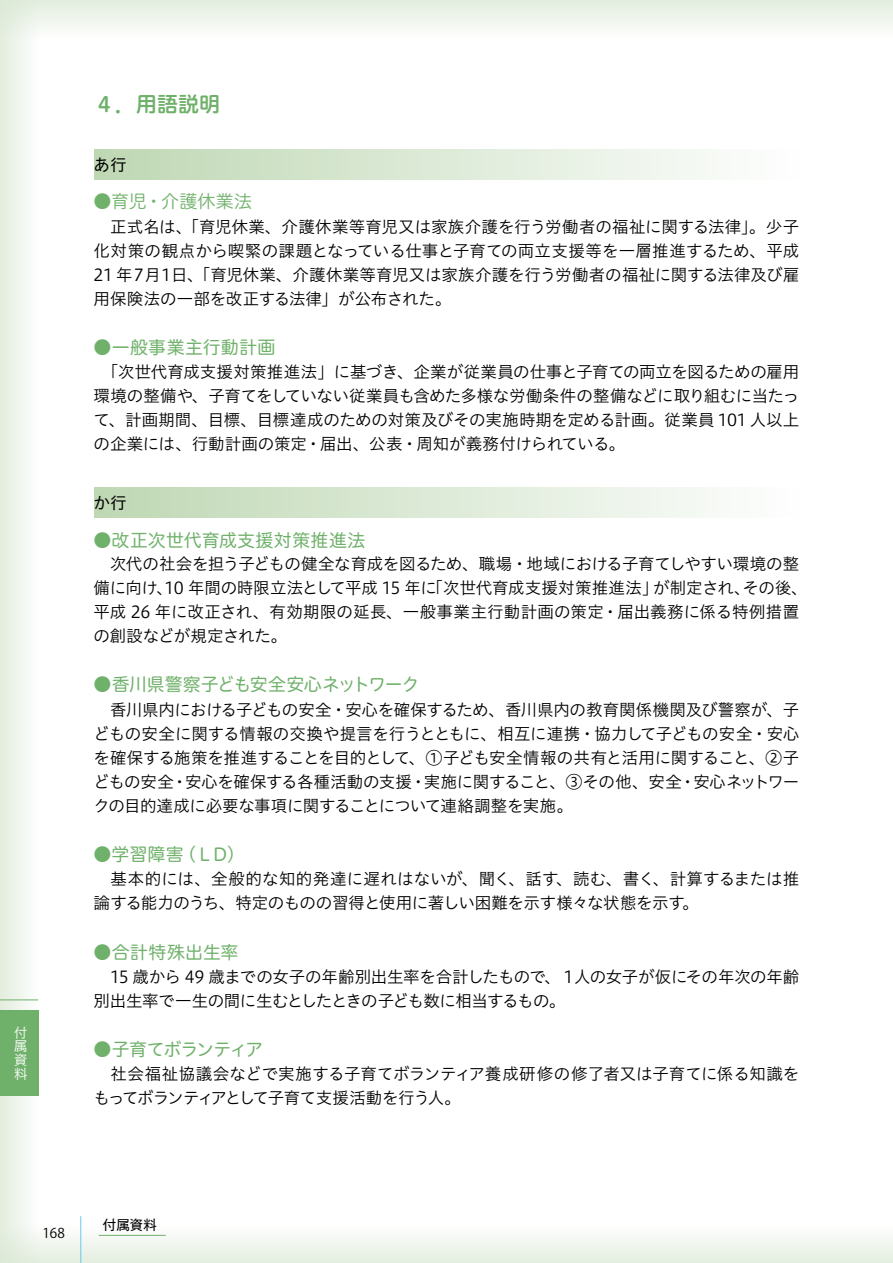
<style>
.page{position:relative;width:893px;height:1263px;background:#fff}
.page>*{position:absolute;margin:0;border:0;box-sizing:border-box;transform-origin:0 0}
.t1{font:21px "Hiragino UD Sans R Std W6";color:#6fb16a}
.t2{font:18px "Hiragino UD Sans R Std W4";letter-spacing:-.005em;color:#6fb16a}
.t3{font:18px "Hiragino UD Sans R Std W4";letter-spacing:-.03em;color:#6fb16a}
.t4{font:18px "Hiragino UD Sans R Std W4";letter-spacing:-.065em;color:#6fb16a}
.t5{font:18px "Hiragino UD Sans R Std W3";letter-spacing:.015em;color:#6fb16a}
.t6{font:16.5px/24px "Hiragino UD Sans Std W3";letter-spacing:-.015em;color:#000}
.t7{font:16.5px "Hiragino UD Sans Std W4";color:#000}
.t8{font:13.8px/13.8px "Hiragino UD Sans Std W3";color:#fff;text-align:justify}
.t9{font:13.5px "Gothic MB101 Pro";color:#000}
.t10{font:13.5px "Koz Go Pr 6 N";color:#000}
</style>
<div class="page">
<div style="left:0;top:0;width:893px;height:38px;background:linear-gradient(to bottom,#e2edde,#fcfdfc)"></div>
<div style="left:0;top:1225px;width:893px;height:38px;background:linear-gradient(to bottom,#fefefe,#e4eee0)"></div>
<div style="left:0;top:0;width:38px;height:1263px;background:linear-gradient(to right,#e2edde,#fcfdfb)"></div>
<div style="left:94px;top:150px;width:705px;height:30px;background:linear-gradient(to right,#bfd7b3,#fefefe)"></div>
<div style="left:94px;top:487px;width:705px;height:31px;background:linear-gradient(to right,#bfd7b3,#fefefe)"></div>
<hr style="left:80px;top:1216px;width:1px;height:47px;background:#6bc8f3">
<hr style="left:99px;top:1235px;width:67px;height:1px;background:#6fb16a">
<hr style="left:0;top:999px;width:38px;height:1px;background:#6fb16a">
<div style="left:0;top:1010px;width:38px;height:85px;background:#6fb16a"></div>
<p class="t8" style="left:14px;top:1025px;width:15px">付属資料</p>
<p class="t1" style="left:94px;top:88px;width:128px">４．用語説明</p>
<p class="t7" style="left:94px;top:152px;width:34px">あ行</p>
<p class="t5" style="left:94px;top:188px;width:160px">●育児・介護休業法</p>
<p class="t6" style="left:94px;top:213px;width:707px;text-align:justify">　正式名は、「育児休業、介護休業等育児又は家族介護を行う労働者の福祉に関する法律」。少子化対策の観点から喫緊の課題となっている仕事と子育ての両立支援等を一層推進するため、平成21 年７月１日、「育児休業、介護休業等育児又は家族介護を行う労働者の福祉に関する法律及び雇用保険法の一部を改正する法律」が公布された。</p>
<p class="t2" style="left:94px;top:334px;width:183px">●一般事業主行動計画</p>
<p class="t6" style="left:94px;top:359px;width:707px;text-align:justify">　「次世代育成支援対策推進法」に基づき、企業が従業員の仕事と子育ての両立を図るための雇用環境の整備や、子育てをしていない従業員も含めた多様な労働条件の整備などに取り組むに当たって、計画期間、目標、目標達成のための対策及びその実施時期を定める計画。従業員 101 人以上の企業には、行動計画の策定・届出、公表・周知が義務付けられている。</p>
<p class="t7" style="left:94px;top:490px;width:34px">か行</p>
<p class="t2" style="left:94px;top:527px;width:273px">●改正次世代育成支援対策推進法</p>
<p class="t6" style="left:94px;top:551px;width:716px">　次代の社会を担う子どもの健全な育成を図るため、職場・地域における子育てしやすい環境の整備に向け、10 年間の時限立法として平成 15 年に「次世代育成支援対策推進法」が制定され、その後、平成 26 年に改正され、有効期限の延長、一般事業主行動計画の策定・届出義務に係る特例措置の創設などが規定された。</p>
<p class="t3" style="left:94px;top:671px;width:328px">●香川県警察子ども安全安心ネットワーク</p>
<p class="t6" style="left:94px;top:696px;width:707px;text-align:justify">　香川県内における子どもの安全・安心を確保するため、香川県内の教育関係機関及び警察が、子どもの安全に関する情報の交換や提言を行うとともに、相互に連携・協力して子どもの安全・安心を確保する施策を推進することを目的として、①子ども安全情報の共有と活用に関すること、②子どもの安全・安心を確保する各種活動の支援・実施に関すること、③その他、安全・安心ネットワークの目的達成に必要な事項に関することについて連絡調整を実施。</p>
<p class="t2" style="left:94px;top:841px;width:153px">●学習障害（ＬＤ）</p>
<p class="t6" style="left:94px;top:866px;width:707px">　基本的には、全般的な知的発達に遅れはないが、聞く、話す、読む、書く、計算するまたは推論する能力のうち、特定のものの習得と使用に著しい困難を示す様々な状態を示す。</p>
<p class="t2" style="left:94px;top:938px;width:147px">●合計特殊出生率</p>
<p class="t6" style="left:94px;top:963px;width:707px">　15 歳から 49 歳までの女子の年齢別出生率を合計したもので、１人の女子が仮にその年次の年齢別出生率で一生の間に生むとしたときの子ども数に相当するもの。</p>
<p class="t4" style="left:94px;top:1036px;width:171px">●子育てボランティア</p>
<p class="t6" style="left:94px;top:1061px;width:707px">　社会福祉協議会などで実施する子育てボランティア養成研修の修了者又は子育てに係る知識をもってボランティアとして子育て支援活動を行う人。</p>
<p class="t10" style="left:43px;top:1225px;width:24px">168</p>
<p class="t9" style="left:103px;top:1214px;width:55px">付属資料</p>
</div>
